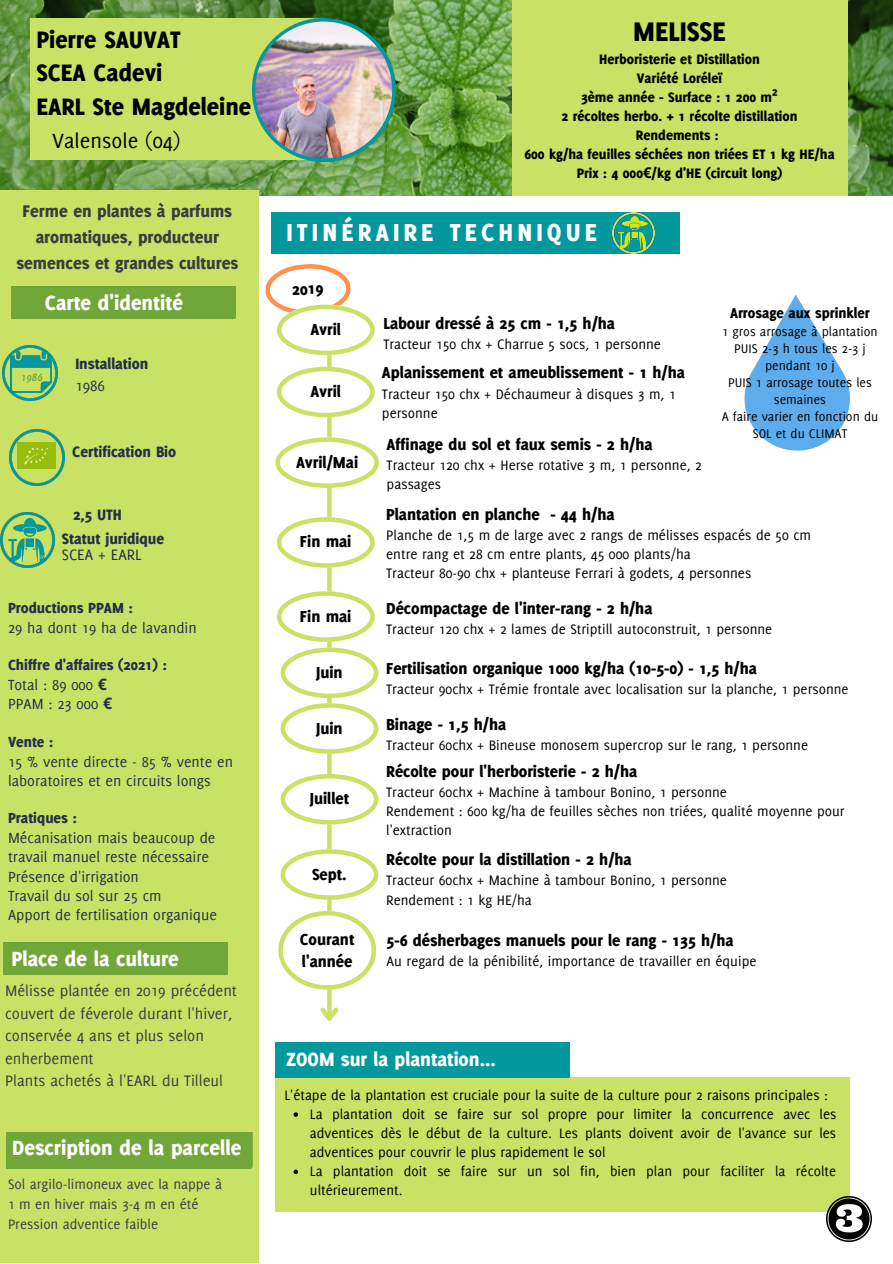
<style>
.page{position:relative;width:893px;height:1264px;background:#fff}
.page>*{position:absolute;margin:0;border:0;box-sizing:border-box;transform-origin:0 0}
.t1{font:800 29.4px "Delicious";color:#000}
.t2{font:800 27px "Delicious";letter-spacing:.15em;color:#fff}
.t3{font:800 26.1px "Delicious";color:#000}
.t4{font:800 22.5px "Delicious";color:#fff}
.t5{font:22.5px "Delicious";color:#000}
.t6{font:800 21px "Delicious";color:#fff}
.t7{font:800 18.45px/25.8px "Delicious";color:#3b3c41;text-align:center}
.t8{font:800 17.55px/22.5px "Delicious";color:#000}
.t9{font:16.65px/22.5px "Delicious";color:#3b3c41}
.t10{font:800 16.5px "Delicious";color:#252e4a}
.t11{font:16.5px "Delicious";color:#252e4a}
.t12{font:16.05px/19px "Delicious";color:#252e4a}
.t13{font:800 16.05px "Delicious";color:#252e4a}
.t14{font:800 15.6px "Delicious";color:#000}
.t15{font:15px/19px "Delicious";color:#000}
.t16{font:800 15px "Delicious";color:#000}
.t17{font:15px/20.2px "Delicious";color:#3b3c41}
.t18{font:13.8px/16.8px "Delicious";color:#000;text-align:center}
.t19{font:italic 700 12px "Delicious";color:#71a739}
.s1{font-family:"Noto Sans";font-weight:700}
</style>
<div class="page">
<img style="left:0;top:0;width:892px;height:196px">
<div style="left:31px;top:19px;width:295px;height:141px;background:#c9e265"></div>
<div style="left:0;top:190px;width:259px;height:1072px;background:#c9e265"></div>
<div style="left:275px;top:1077px;width:574px;height:135px;background:#c9e265"></div>
<div style="left:275px;top:1042px;width:295px;height:35px;background:#03989e"></div>
<img style="left:0;top:513px;width:55px;height:54px">
<img style="left:6px;top:518px;width:43px;height:43px">
<img style="left:3px;top:345px;width:55px;height:55px">
<img style="left:11px;top:351px;width:40px;height:42px">
<img style="left:10px;top:430px;width:55px;height:55px">
<img style="left:18px;top:443px;width:38px;height:25px">
<div style="left:11px;top:286px;width:224px;height:33px;background:#71a739"></div>
<div style="left:4px;top:942px;width:223px;height:32px;background:#71a739"></div>
<img style="left:252px;top:19px;width:143px;height:142px">
<div style="left:271px;top:212px;width:408px;height:42px;background:#03989e"></div>
<img style="left:826px;top:1196px;width:45px;height:45px">
<img style="left:612px;top:212px;width:42px;height:42px">
<img style="left:617px;top:216px;width:33px;height:33px">
<svg style="left:327px;top:355px;width:4px;height:648px"></svg>
<svg style="left:320px;top:1003px;width:19px;height:18px"></svg>
<div style="left:6px;top:1132px;width:246px;height:36px;background:#71a739"></div>
<svg style="left:265px;top:264px;width:110px;height:91px"></svg>
<div style="left:511px;top:0;width:336px;height:196px;background:#c9e265"></div>
<svg style="left:277px;top:367px;width:98px;height:50px"></svg>
<svg style="left:275px;top:437px;width:104px;height:51px"></svg>
<svg style="left:277px;top:517px;width:98px;height:50px"></svg>
<svg style="left:277px;top:591px;width:101px;height:162px"></svg>
<svg style="left:280px;top:774px;width:98px;height:50px"></svg>
<svg style="left:280px;top:849px;width:98px;height:50px"></svg>
<svg style="left:278px;top:911px;width:98px;height:78px"></svg>
<svg style="left:744px;top:295px;width:106px;height:156px"></svg>
<svg style="left:293px;top:1112px;width:5px;height:4px"></svg>
<svg style="left:293px;top:1169px;width:5px;height:4px"></svg>
<img style="left:255px;top:22px;width:137px;height:136px;border-radius:50%">
<p class="t3" style="left:36px;top:24px;width:146px">Pierre SAUVAT</p>
<p class="t3" style="left:36px;top:57px;width:127px">SCEA Cadevi</p>
<p class="t3" style="left:36px;top:91px;width:216px">EARL Ste Magdeleine</p>
<p class="t5" style="left:53px;top:128px;width:129px">Valensole (04)</p>
<p class="t7" style="left:16px;top:198px;width:223px">Ferme en plantes à parfums aromatiques, producteur semences et grandes cultures</p>
<p class="t4" style="left:45px;top:289px;width:139px">Carte d'identité</p>
<p class="t19" style="left:21px;top:370px;width:23px">1986</p>
<p class="t10" style="left:75px;top:354px;width:75px">Installation</p>
<p class="t11" style="left:75px;top:376px;width:31px">1986</p>
<p class="t10" style="left:72px;top:441px;width:105px">Certification Bio</p>
<p class="t10" style="left:73px;top:504px;width:50px">2,5 UTH</p>
<p class="t10" style="left:62px;top:529px;width:104px">Statut juridique</p>
<p class="t11" style="left:62px;top:545px;width:81px">SCEA + EARL</p>
<p class="t13" style="left:8px;top:598px;width:126px">Productions PPAM :</p>
<p class="t12" style="left:8px;top:618px;width:190px">29 ha dont 19 ha de lavandin</p>
<p class="t13" style="left:8px;top:655px;width:160px">Chiffre d'affaires (2021) :</p>
<p class="t12" style="left:8px;top:675px;width:100px">Total : 89 000 <span class="s1">€</span></p>
<p class="t12" style="left:8px;top:694px;width:106px">PPAM : 23 000 <span class="s1">€</span></p>
<p class="t13" style="left:8px;top:732px;width:47px">Vente :</p>
<p class="t12" style="left:8px;top:751px;width:226px">15 % vente directe - 85 % vente en laboratoires et en circuits longs</p>
<p class="t13" style="left:8px;top:808px;width:70px">Pratiques :</p>
<p class="t12" style="left:8px;top:828px;width:209px">Mécanisation mais beaucoup de travail manuel reste nécessaire</p>
<p class="t12" style="left:8px;top:866px;width:132px">Présence d'irrigation</p>
<p class="t12" style="left:8px;top:885px;width:155px">Travail du sol sur 25 cm</p>
<p class="t12" style="left:8px;top:904px;width:210px">Apport de fertilisation organique</p>
<p class="t4" style="left:11px;top:945px;width:169px">Place de la culture</p>
<p class="t9" style="left:5px;top:979px;width:233px">Mélisse plantée en 2019 précédent couvert de féverole durant l'hiver, conservée 4 ans et plus selon enherbement</p>
<p class="t9" style="left:5px;top:1069px;width:219px">Plants achetés à l'EARL du Tilleul</p>
<p class="t4" style="left:12px;top:1134px;width:230px">Description de la parcelle</p>
<p class="t17" style="left:8px;top:1173px;width:216px">Sol argilo-limoneux avec la nappe à<br>1 m en hiver mais 3-4 m en été</p>
<p class="t17" style="left:8px;top:1213px;width:151px">Pression adventice faible</p>
<p class="t1" style="left:633px;top:15px;width:94px">MELISSE</p>
<p class="t16" style="left:599px;top:50px;width:162px">Herboristerie et Distillation</p>
<p class="t16" style="left:637px;top:69px;width:87px">Variété Loréleï</p>
<p class="t16" style="left:581px;top:88px;width:198px">3ème année - Surface : 1 200 m<span class="s1">²</span></p>
<p class="t16" style="left:561px;top:107px;width:237px">2 récoltes herbo. + 1 récolte distillation</p>
<p class="t16" style="left:636px;top:127px;width:84px">Rendements :</p>
<p class="t16" style="left:524px;top:146px;width:312px">600 kg/ha feuilles séchées non triées ET 1 kg HE/ha</p>
<p class="t16" style="left:576px;top:165px;width:207px">Prix : 4 000<span class="s1">€</span>/kg d'HE (circuit long)</p>
<p class="t2" style="left:286px;top:217px;width:312px">ITINÉRAIRE TECHNIQUE</p>
<p class="t8" style="left:291px;top:278px;width:33px;rotate:-2deg">2019</p>
<p class="t8" style="left:310px;top:318px;width:32px">Avril</p>
<p class="t8" style="left:383px;top:312px;width:233px">Labour dressé à 25 cm - 1,5 h/ha</p>
<p class="t15" style="left:383px;top:334px;width:279px">Tracteur 150 chx + Charrue 5 socs, 1 personne</p>
<p class="t8" style="left:382px;top:361px;width:304px">Aplanissement et ameublissement - 1 h/ha</p>
<p class="t15" style="left:382px;top:384px;width:295px">Tracteur 150 chx + Déchaumeur à disques 3 m, 1 personne</p>
<p class="t8" style="left:386px;top:432px;width:267px">Affinage du sol et faux semis - 2 h/ha</p>
<p class="t15" style="left:386px;top:455px;width:317px">Tracteur 120 chx + Herse rotative 3 m, 1 personne, 2 passages</p>
<p class="t8" style="left:310px;top:380px;width:32px">Avril</p>
<p class="t8" style="left:296px;top:450px;width:64px">Avril/Mai</p>
<p class="t14" style="left:730px;top:304px;width:141px">Arrosage aux sprinkler</p>
<p class="t18" style="left:722px;top:323px;width:157px">1 gros arrosage à plantation</p>
<p class="t18" style="left:734px;top:340px;width:133px">PUIS 2-3 h tous les 2-3 j pendant 10 j</p>
<p class="t18" style="left:728px;top:374px;width:145px">PUIS 1 arrosage toutes les semaines</p>
<p class="t18" style="left:721px;top:407px;width:158px">A faire varier en fonction du<br>SOL et du CLIMAT</p>
<p class="t8" style="left:300px;top:530px;width:53px">Fin mai</p>
<p class="t8" style="left:300px;top:604px;width:53px">Fin mai</p>
<p class="t8" style="left:316px;top:660px;width:28px">Juin</p>
<p class="t8" style="left:316px;top:716px;width:28px">Juin</p>
<p class="t8" style="left:310px;top:787px;width:41px">Juillet</p>
<p class="t8" style="left:312px;top:862px;width:36px">Sept.</p>
<p class="t8" style="left:300px;top:927px;width:56px">Courant l'année</p>
<p class="t8" style="left:386px;top:502px;width:230px">Plantation en planche - 44 h/ha</p>
<p class="t15" style="left:386px;top:525px;width:426px">Planche de 1,5 m de large avec 2 rangs de mélisses espacés de 50 cm entre rang et 28 cm entre plants, 45 000 plants/ha</p>
<p class="t15" style="left:386px;top:563px;width:366px">Tracteur 80-90 chx + planteuse Ferrari à godets, 4 personnes</p>
<p class="t8" style="left:386px;top:596px;width:268px">Décompactage de l'inter-rang - 2 h/ha</p>
<p class="t15" style="left:386px;top:619px;width:387px">Tracteur 120 chx + 2 lames de Striptill autoconstruit, 1 personne</p>
<p class="t8" style="left:386px;top:657px;width:372px">Fertilisation organique 1000 kg/ha (10-5-0) - 1,5 h/ha</p>
<p class="t15" style="left:386px;top:679px;width:464px">Tracteur 90chx + Trémie frontale avec localisation sur la planche, 1 personne</p>
<p class="t8" style="left:386px;top:712px;width:122px">Binage - 1,5 h/ha</p>
<p class="t15" style="left:386px;top:735px;width:423px">Tracteur 60chx + Bineuse monosem supercrop sur le rang, 1 personne</p>
<p class="t8" style="left:386px;top:759px;width:253px">Récolte pour l'herboristerie - 2 h/ha</p>
<p class="t15" style="left:386px;top:782px;width:342px">Tracteur 60chx + Machine à tambour Bonino, 1 personne</p>
<p class="t15" style="left:386px;top:801px;width:460px">Rendement : 600 kg/ha de feuilles sèches non triées, qualité moyenne pour l'extraction</p>
<p class="t8" style="left:386px;top:848px;width:247px">Récolte pour la distillation - 2 h/ha</p>
<p class="t15" style="left:386px;top:870px;width:342px">Tracteur 60chx + Machine à tambour Bonino, 1 personne</p>
<p class="t15" style="left:386px;top:889px;width:147px">Rendement : 1 kg HE/ha</p>
<p class="t8" style="left:386px;top:928px;width:348px">5-6 désherbages manuels pour le rang - 135 h/ha</p>
<p class="t15" style="left:386px;top:951px;width:371px">Au regard de la pénibilité, importance de travailler en équipe</p>
<p class="t6" style="left:286px;top:1046px;width:211px">ZOOM sur la plantation...</p>
<p class="t15" style="left:284px;top:1085px;width:544px">L'étape de la plantation est cruciale pour la suite de la culture pour 2 raisons principales :</p>
<p class="t15" style="left:310px;top:1104px;width:528px;text-align:justify">La plantation doit se faire sur sol propre pour limiter la concurrence avec les adventices dès le début de la culture. Les plants doivent avoir de l'avance sur les adventices pour couvrir le plus rapidement le sol</p>
<p class="t15" style="left:310px;top:1161px;width:527px">La plantation doit se faire sur un sol fin, bien plan pour faciliter la récolte ultérieurement.</p>
</div>
